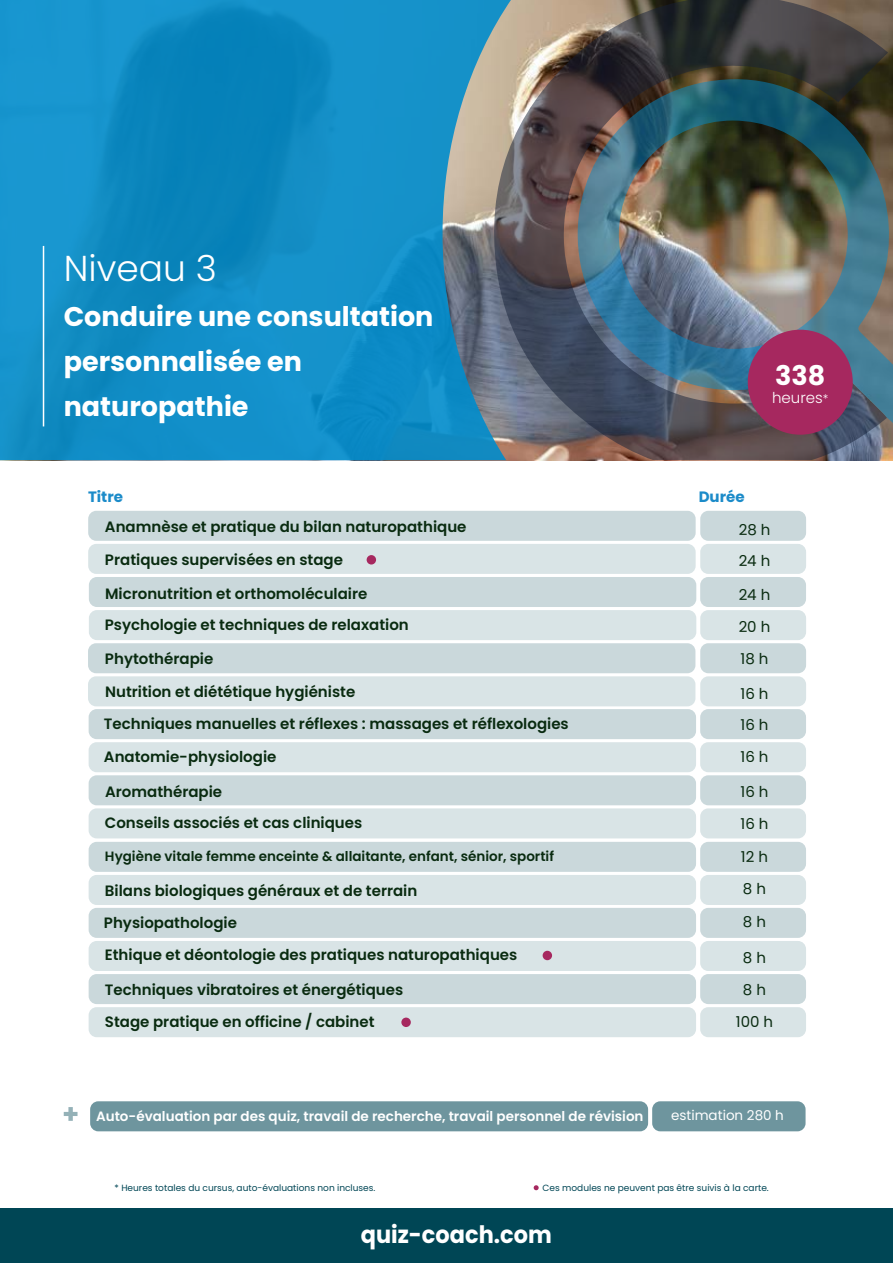
<style>
.page{position:relative;width:893px;height:1263px;background:#fff}
.page>*{position:absolute;margin:0;border:0;box-sizing:border-box;transform-origin:0 0}
.t1{font:300 36px "Poppins";color:#fff}
.t2{font:700 27px/45px "Poppins";color:#fff}
.t3{font:700 24px "Poppins";color:#fff;scale:.94 1}
.t4{font:600 15px "Poppins";color:#092b10}
.t5{font:15px/32.4px "Poppins";color:#092b10}
.t6{font:700 15px "Poppins";color:#1b8bc9}
.t7{font:300 15px "Poppins";color:#fff}
.t8{font:600 13.5px "Poppins";color:#fff}
.t9{font:600 13.5px "Poppins";color:#092b10}
.t10{font:13.5px "Poppins";color:#fff}
.t11{font:9px "Poppins";color:#004655}
.s1{font-size:12px}
</style>
<div class="page">
<div style="left:700px;top:544px;width:106px;height:30px;background:#d9e4e6;border-radius:8px"></div>
<div style="left:88px;top:511px;width:608px;height:30px;background:#cad8db;border-radius:8px"></div>
<div style="left:88px;top:544px;width:608px;height:30px;background:#d9e4e6;border-radius:8px"></div>
<div style="left:700px;top:511px;width:106px;height:30px;background:#cad8db;border-radius:8px"></div>
<div style="left:700px;top:610px;width:106px;height:30px;background:#d9e4e6;border-radius:8px"></div>
<div style="left:89px;top:577px;width:607px;height:30px;background:#cad8db;border-radius:8px"></div>
<div style="left:89px;top:610px;width:607px;height:30px;background:#d9e4e6;border-radius:8px"></div>
<div style="left:700px;top:577px;width:106px;height:30px;background:#cad8db;border-radius:8px"></div>
<div style="left:700px;top:676px;width:106px;height:30px;background:#d9e4e6;border-radius:8px"></div>
<div style="left:88px;top:643px;width:607px;height:30px;background:#cad8db;border-radius:8px"></div>
<div style="left:88px;top:676px;width:607px;height:30px;background:#d9e4e6;border-radius:8px"></div>
<div style="left:700px;top:643px;width:106px;height:30px;background:#cad8db;border-radius:8px"></div>
<div style="left:700px;top:742px;width:106px;height:30px;background:#d9e4e6;border-radius:8px"></div>
<div style="left:89px;top:709px;width:607px;height:30px;background:#cad8db;border-radius:8px"></div>
<div style="left:89px;top:742px;width:607px;height:30px;background:#d9e4e6;border-radius:8px"></div>
<div style="left:700px;top:709px;width:106px;height:30px;background:#cad8db;border-radius:8px"></div>
<div style="left:700px;top:808px;width:106px;height:30px;background:#d9e4e6;border-radius:8px"></div>
<div style="left:89px;top:775px;width:607px;height:30px;background:#cad8db;border-radius:8px"></div>
<div style="left:89px;top:808px;width:607px;height:30px;background:#d9e4e6;border-radius:8px"></div>
<div style="left:700px;top:775px;width:106px;height:30px;background:#cad8db;border-radius:8px"></div>
<div style="left:700px;top:875px;width:106px;height:30px;background:#d9e4e6;border-radius:8px"></div>
<div style="left:89px;top:842px;width:607px;height:30px;background:#cad8db;border-radius:8px"></div>
<div style="left:89px;top:875px;width:607px;height:30px;background:#d9e4e6;border-radius:8px"></div>
<div style="left:700px;top:842px;width:106px;height:30px;background:#cad8db;border-radius:8px"></div>
<div style="left:700px;top:941px;width:106px;height:30px;background:#d9e4e6;border-radius:8px"></div>
<div style="left:89px;top:908px;width:607px;height:30px;background:#cad8db;border-radius:8px"></div>
<div style="left:89px;top:941px;width:607px;height:30px;background:#d9e4e6;border-radius:8px"></div>
<div style="left:700px;top:908px;width:106px;height:30px;background:#cad8db;border-radius:8px"></div>
<div style="left:700px;top:1007px;width:106px;height:30px;background:#d9e4e6;border-radius:8px"></div>
<div style="left:89px;top:974px;width:607px;height:30px;background:#cad8db;border-radius:8px"></div>
<div style="left:89px;top:1007px;width:607px;height:30px;background:#d9e4e6;border-radius:8px"></div>
<div style="left:700px;top:974px;width:106px;height:30px;background:#cad8db;border-radius:8px"></div>
<div style="left:652px;top:1101px;width:153px;height:30px;background:#6e959e;border-radius:8px"></div>
<div style="left:90px;top:1101px;width:558px;height:30px;background:#6e959e;border-radius:8px"></div>
<svg style="left:64px;top:1107px;width:14px;height:14px"></svg>
<div style="left:401px;top:1017px;width:10px;height:10px;background:#a6285f;border-radius:50%"></div>
<div style="left:543px;top:951px;width:9px;height:9px;background:#a6285f;border-radius:50%"></div>
<div style="left:367px;top:555px;width:9px;height:9px;background:#a6285f;border-radius:50%"></div>
<svg style="left:534px;top:1185px;width:5px;height:5px"></svg>
<svg style="left:0;top:0;width:494px;height:460px;background:#198dc2"></svg>
<svg style="left:494px;top:0;width:394px;height:460px;background:#65605f"></svg>
<img style="left:564px;top:73px;width:329px;height:387px">
<div style="left:0;top:1208px;width:893px;height:55px;background:#004655"></div>
<hr style="left:43px;top:246px;width:1px;height:180px;background:#fff">
<div style="left:748px;top:330px;width:105px;height:105px;background:#a6285f;border-radius:50%"></div>
<h1 class="t1" style="left:64px;top:247px;width:155px">Niveau 3</h1>
<h2 class="t2" style="left:64px;top:294px;width:371px">Conduire une consultation personnalisée en naturopathie</h2>
<p class="t6" style="left:88px;top:488px;width:37px">Titre</p>
<p class="t6" style="left:699px;top:488px;width:47px">Durée</p>
<h2 class="t2" style="left:775px;top:353px;width:52px">338</h2>
<p class="t7" style="left:772px;top:389px;width:58px">heures<span class="s1">*</span></p>
<p class="t4" style="left:105px;top:517px;width:363px">Anamnèse et pratique du bilan naturopathique</p>
<p class="t4" style="left:105px;top:551px;width:239px">Pratiques supervisées en stage</p>
<p class="t4" style="left:105px;top:585px;width:264px">Micronutrition et orthomoléculaire</p>
<p class="t4" style="left:105px;top:616px;width:306px">Psychologie et techniques de relaxation</p>
<p class="t4" style="left:105px;top:650px;width:110px">Phytothérapie</p>
<p class="t4" style="left:105px;top:683px;width:252px">Nutrition et diététique hygiéniste</p>
<p class="t4" style="left:104px;top:715px;width:466px">Techniques manuelles et réflexes : massages et réflexologies</p>
<p class="t4" style="left:104px;top:748px;width:174px">Anatomie-physiologie</p>
<p class="t4" style="left:105px;top:783px;width:119px">Aromathérapie</p>
<p class="t4" style="left:105px;top:814px;width:259px">Conseils associés et cas cliniques</p>
<p class="t9" style="left:105px;top:848px;width:451px">Hygiène vitale femme enceinte &amp; allaitante, enfant, sénior, sportif</p>
<p class="t4" style="left:105px;top:882px;width:314px">Bilans biologiques généraux et de terrain</p>
<p class="t4" style="left:104px;top:914px;width:135px">Physiopathologie</p>
<p class="t4" style="left:105px;top:946px;width:414px">Ethique et déontologie des pratiques naturopathiques</p>
<p class="t4" style="left:105px;top:981px;width:300px">Techniques vibratoires et énergétiques</p>
<p class="t4" style="left:105px;top:1013px;width:271px">Stage pratique en officine / cabinet</p>
<p class="t5" style="left:739px;top:514px;width:33px;line-height:31.3px">28 h<br>24 h</p>
<p class="t5" style="left:739px;top:579px;width:33px">24 h</p>
<p class="t5" style="left:739px;top:611px;width:33px;line-height:32px">20 h<br>18 h</p>
<p class="t5" style="left:740px;top:678px;width:29px;line-height:30.9px">16 h<br>16 h</p>
<p class="t5" style="left:740px;top:741px;width:29px">16 h</p>
<p class="t5" style="left:741px;top:775px;width:29px">16 h</p>
<p class="t5" style="left:741px;top:808px;width:29px">16 h</p>
<p class="t5" style="left:741px;top:841px;width:29px">12 h<br>8 h<br>8 h</p>
<p class="t5" style="left:736px;top:941px;width:39px;text-align:center">8 h<br>8 h<br>100 h</p>
<p class="t8" style="left:96px;top:1109px;width:549px">Auto-évaluation par des quiz, travail de recherche, travail personnel de révision</p>
<p class="t10" style="left:671px;top:1108px;width:114px">estimation 280 h</p>
<p class="t11" style="left:115px;top:1183px;width:262px">* Heures totales du cursus, auto-évaluations non incluses.</p>
<p class="t11" style="left:542px;top:1183px;width:228px">Ces modules ne peuvent pas être suivis à la carte.</p>
<h3 class="t3" style="left:361px;top:1221px;width:205px">quiz-coach.com</h3>
</div>
